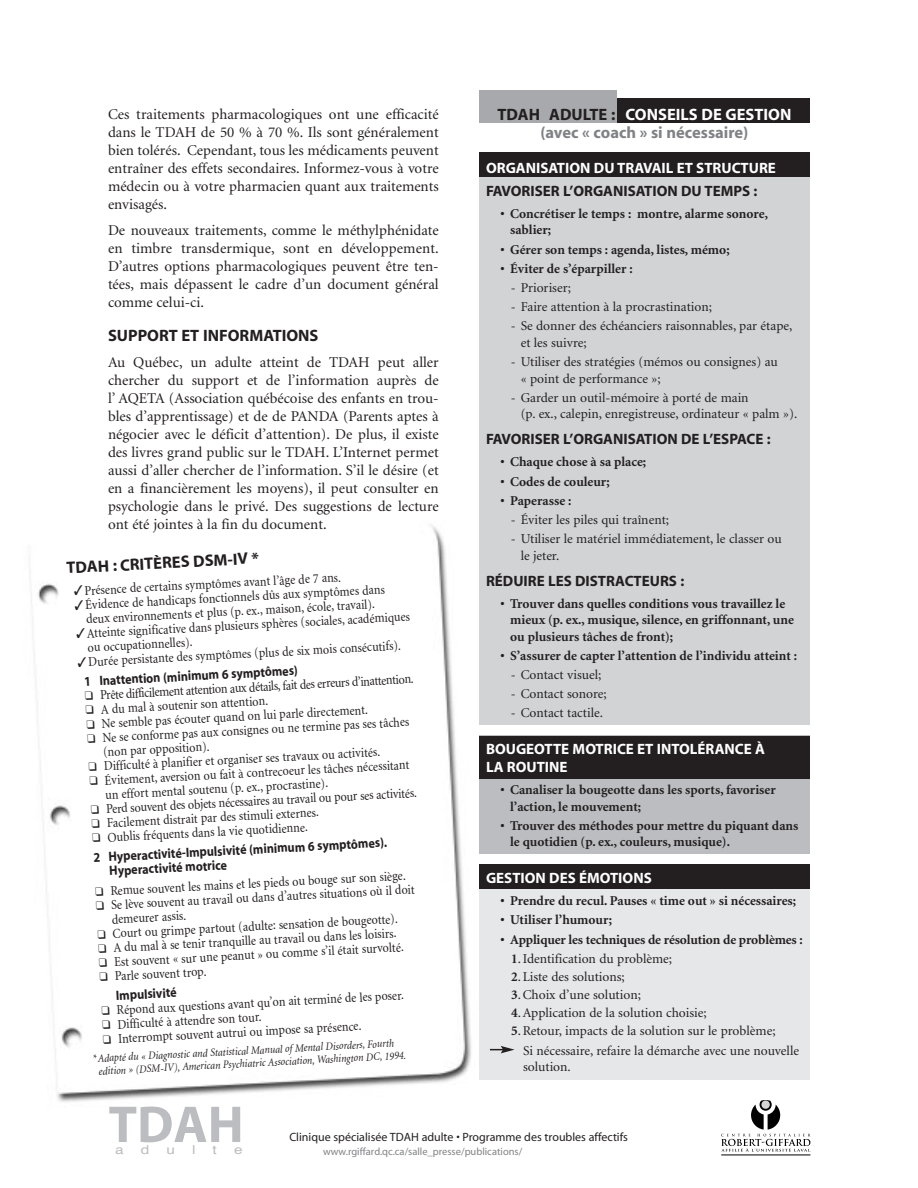
<style>
.page{position:relative;width:918px;height:1188px;background:#fff}
.page>*{position:absolute;margin:0;border:0;box-sizing:border-box;transform-origin:0 0}
.t1{font:700 52.2px "Myriad";color:#bbbdc0}
.t2{font:700 16.5px/18px "Myriad";color:#808285;text-align:center}
.t3{font:700 16.5px "Myriad";color:#231f20}
.t4{font:15px/18px "Minion";color:#231f20;text-align:justify}
.t5{font:700 15px/18px "Myriad";color:#fff}
.t6{font:700 15px "Myriad";color:#231f20}
.t7{font:13.5px/14.2px "Minion";color:#231f20;scale:.9 1}
.t8{font:700 13.5px/16.5px "Minion";color:#231f20}
.t9{font:13.5px/16.5px "Minion";color:#231f20}
.t10{font:700 13.5px/14.2px "Myriad";color:#231f20;scale:.9 1}
.t11{font:12.3px "Helvetica";color:#bbbdc0;scale:1.25 1}
.t12{font:12px "Myriad";color:#231f20}
.t13{font:italic 11.25px/12.8px "Minion";color:#231f20;scale:.9 1}
.t14{font:10.5px "Myriad";color:#808285}
.s1{color:#231f20}
.s2{color:#fff}
.s3{font-weight:700}
</style>
<div class="page">
<img style="left:29px;top:525px;width:451px;height:577px">
<div style="left:479px;top:865px;width:331px;height:215px;background:#e6e7e8"></div>
<div style="left:479px;top:736px;width:331px;height:118px;background:#bbbdc0"></div>
<div style="left:479px;top:152px;width:331px;height:25px;background:#231f20"></div>
<div style="left:479px;top:864px;width:331px;height:25px;background:#231f20"></div>
<div style="left:479px;top:736px;width:331px;height:42px;background:#231f20"></div>
<div style="left:479px;top:177px;width:331px;height:548px;background:#d1d3d4"></div>
<div style="left:479px;top:91px;width:138px;height:32px;background:#a7a9ac"></div>
<div style="left:617px;top:98px;width:193px;height:25px;background:#231f20"></div>
<hr style="left:721px;top:1154px;width:89px;height:1px;background:#000">
<svg style="left:721px;top:1100px;width:90px;height:52px"></svg>
<svg style="left:490px;top:1046px;width:25px;height:7px"></svg>
<p class="t4" style="left:108px;top:106px;width:332px">Ces traitements pharmacologiques ont une efficacité dans le TDAH de 50 % à 70 %. Ils sont généralement bien tolérés. Cependant, tous les médicaments peuvent entraîner des effets secondaires. Informez-vous à votre médecin ou à votre pharmacien quant aux traitements envisagés.</p>
<p class="t4" style="left:108px;top:222px;width:332px">De nouveaux traitements, comme le méthylphénidate en timbre transdermique, sont en développement.<br>D’autres options pharmacologiques peuvent être ten&shy;tées, mais dépassent le cadre d’un document général comme celui-ci.</p>
<p class="t3" style="left:108px;top:329px;width:212px">SUPPORT ET INFORMATIONS</p>
<p class="t4" style="left:108px;top:355px;width:332px">Au Québec, un adulte atteint de TDAH peut aller chercher du support et de l’information auprès de l’ AQETA (Association québécoise des enfants en trou&shy;bles d’apprentissage) et de de PANDA (Parents aptes à négocier avec le déficit d’attention). De plus, il existe des livres grand public sur le TDAH. L’Internet permet aussi d’aller chercher de l’information. S’il le désire (et en a financièrement les moyens), il peut consulter en psychologie dans le privé. Des suggestions de lecture ont été jointes à la fin du document.</p>
<p class="t3" style="left:66px;top:562px;width:194px;rotate:-3deg">TDAH : CRITÈRES DSM-IV *</p>
<p class="t7" style="left:74px;top:585px;width:299px;rotate:-3deg">✓Présence de certains symptômes avant l’âge de 7 ans.</p>
<p class="t7" style="left:74px;top:599px;width:347px;text-align:center;rotate:-3deg">✓Évidence de handicaps fonctionnels dûs aux symptômes dans deux environnements et plus (p. ex., maison, école, travail).</p>
<p class="t7" style="left:87px;top:627px;width:361px;text-indent:-11px;rotate:-3deg">✓Atteinte significative dans plusieurs sphères (sociales, académiques ou occupationnelles).</p>
<p class="t7" style="left:77px;top:656px;width:361px;rotate:-3deg">✓Durée persistante des symptômes (plus de six mois consécutifs).</p>
<p class="t10" style="left:84px;top:675px;width:239px;rotate:-3deg">1 Inattention (minimum 6 symptômes)</p>
<p class="t7" style="left:85px;top:690px;width:367px;rotate:-3deg">❑ Prête difficilement attention aux détails, fait des erreurs d’inattention.</p>
<p class="t7" style="left:85px;top:704px;width:204px;rotate:-3deg">❑ A du mal à soutenir son attention.</p>
<p class="t7" style="left:86px;top:718px;width:315px;rotate:-3deg">❑ Ne semble pas écouter quand on lui parle directement.</p>
<p class="t7" style="left:102px;top:732px;width:343px;text-indent:-15px;rotate:-3deg">❑ Ne se conforme pas aux consignes ou ne termine pas ses tâches (non par opposition).</p>
<p class="t7" style="left:88px;top:761px;width:326px;rotate:-3deg">❑ Difficulté à planifier et organiser ses travaux ou activités.</p>
<p class="t7" style="left:104px;top:774px;width:341px;text-indent:-15px;rotate:-3deg">❑ Évitement, aversion ou fait à contrecoeur les tâches nécessitant un effort mental soutenu (p. ex., procrastine).</p>
<p class="t7" style="left:91px;top:804px;width:364px;rotate:-3deg">❑ Perd souvent des objets nécessaires au travail ou pour ses activités.</p>
<p class="t7" style="left:91px;top:818px;width:254px;rotate:-3deg">❑ Facilement distrait par des stimuli externes.</p>
<p class="t7" style="left:92px;top:832px;width:241px;rotate:-3deg">❑ Oublis fréquents dans la vie quotidienne.</p>
<p class="t10" style="left:108px;top:851px;width:311px;text-indent:-15px;rotate:-3deg">2 Hyperactivité-Impulsivité (minimum 6 symptômes).<br>Hyperactivité motrice</p>
<p class="t7" style="left:95px;top:886px;width:347px;rotate:-3deg">❑ Remue souvent les mains et les pieds ou bouge sur son siège.</p>
<p class="t7" style="left:111px;top:899px;width:339px;text-indent:-15px;rotate:-3deg">❑ Se lève souvent au travail ou dans d’autres situations où il doit demeurer assis.</p>
<p class="t7" style="left:97px;top:928px;width:336px;rotate:-3deg">❑ Court ou grimpe partout (adulte: sensation de bougeotte).</p>
<p class="t7" style="left:98px;top:943px;width:333px;rotate:-3deg">❑ A du mal à se tenir tranquille au travail ou dans les loisirs.</p>
<p class="t7" style="left:99px;top:957px;width:341px;rotate:-3deg">❑ Est souvent « sur une peanut » ou comme s’il était survolté.</p>
<p class="t7" style="left:99px;top:971px;width:120px;rotate:-3deg">❑ Parle souvent trop.</p>
<p class="t10" style="left:116px;top:990px;width:69px;rotate:-3deg">Impulsivité</p>
<p class="t7" style="left:101px;top:1005px;width:338px;rotate:-3deg">❑ Répond aux questions avant qu’on ait terminé de les poser.</p>
<p class="t7" style="left:102px;top:1019px;width:179px;rotate:-3deg">❑ Difficulté à attendre son tour.</p>
<p class="t7" style="left:103px;top:1033px;width:289px;rotate:-3deg">❑ Interrompt souvent autrui ou impose sa présence.</p>
<p class="t13" style="left:97px;top:1053px;width:344px;text-indent:-6px;rotate:-3deg">*Adapté du « Diagnostic and Statistical Manual of Mental Disorders, Fourth edition » (DSM-IV), American Psychiatric Association, Washington DC, 1994.</p>
<p class="t2" style="left:497px;top:106px;width:296px"><span class="s1">TDAH ADULTE :</span> <span class="s2">CONSEILS DE GESTION </span>(avec « coach » si nécessaire)</p>
<p class="t5" style="left:486px;top:160px;width:291px">ORGANISATION DU TRAVAIL ET STRUCTURE</p>
<p class="t6" style="left:486px;top:185px;width:273px">FAVORISER L’ORGANISATION DU TEMPS :</p>
<p class="t8" style="left:510px;top:207px;width:259px;text-indent:-10px">• Concrétiser le temps : montre, alarme sonore, sablier;</p>
<p class="t8" style="left:501px;top:242px;width:231px">• Gérer son temps : agenda, listes, mémo;</p>
<p class="t8" style="left:501px;top:261px;width:134px">• Éviter de s’éparpiller :</p>
<p class="t9" style="left:511px;top:281px;width:62px">- Prioriser;</p>
<p class="t9" style="left:511px;top:300px;width:203px">- Faire attention à la procrastination;</p>
<p class="t9" style="left:521px;top:319px;width:273px;text-indent:-10px">- Se donner des échéanciers raisonnables, par étape, et les suivre;</p>
<p class="t9" style="left:521px;top:355px;width:259px;text-indent:-10px">- Utiliser des stratégies (mémos ou consignes) au « point de performance »;</p>
<p class="t9" style="left:521px;top:390px;width:278px;text-indent:-10px">- Garder un outil-mémoire à porté de main<br>(p. ex., calepin, enregistreuse, ordinateur « palm »).</p>
<p class="t6" style="left:486px;top:434px;width:286px">FAVORISER L’ORGANISATION DE L’ESPACE :</p>
<p class="t8" style="left:501px;top:455px;width:147px">• Chaque chose à sa place;</p>
<p class="t8" style="left:501px;top:474px;width:111px">• Codes de couleur;</p>
<p class="t8" style="left:501px;top:493px;width:72px">• Paperasse :</p>
<p class="t9" style="left:511px;top:513px;width:160px">- Éviter les piles qui traînent;</p>
<p class="t9" style="left:521px;top:532px;width:263px;text-indent:-10px">- Utiliser le matériel immédiatement, le classer ou le jeter.</p>
<p class="t6" style="left:486px;top:575px;width:200px">RÉDUIRE LES DISTRACTEURS :</p>
<p class="t8" style="left:510px;top:596px;width:285px;text-indent:-10px">• Trouver dans quelles conditions vous travaillez le mieux (p. ex., musique, silence, en griffonnant, une ou plusieurs tâches de front);</p>
<p class="t8" style="left:501px;top:648px;width:298px">• S’assurer de capter l’attention de l’individu atteint :</p>
<p class="t9" style="left:511px;top:668px;width:92px">- Contact visuel;</p>
<p class="t9" style="left:511px;top:687px;width:97px">- Contact sonore;</p>
<p class="t9" style="left:511px;top:706px;width:94px">- Contact tactile.</p>
<p class="t5" style="left:486px;top:742px;width:280px">BOUGEOTTE MOTRICE ET INTOLÉRANCE À<br>LA ROUTINE</p>
<p class="t8" style="left:510px;top:783px;width:267px;text-indent:-10px">• Canaliser la bougeotte dans les sports, favoriser l’action, le mouvement;</p>
<p class="t8" style="left:510px;top:819px;width:290px;text-indent:-10px">• Trouver des méthodes pour mettre du piquant dans le quotidien (p. ex., couleurs, musique).</p>
<p class="t5" style="left:486px;top:871px;width:167px">GESTION DES ÉMOTIONS</p>
<p class="t8" style="left:501px;top:894px;width:297px">• Prendre du recul. Pauses « time out » si nécessaires;</p>
<p class="t8" style="left:501px;top:913px;width:113px">• Utiliser l’humour;</p>
<p class="t8" style="left:501px;top:932px;width:304px">• Appliquer les techniques de résolution de problèmes :</p>
<p class="t9" style="left:511px;top:951px;width:162px"><span class="s3">1</span>. Identification du problème;</p>
<p class="t9" style="left:511px;top:970px;width:115px"><span class="s3">2</span>. Liste des solutions;</p>
<p class="t9" style="left:511px;top:988px;width:131px"><span class="s3">3</span>. Choix d’une solution;</p>
<p class="t9" style="left:511px;top:1006px;width:197px"><span class="s3">4</span>. Application de la solution choisie;</p>
<p class="t9" style="left:523px;top:1023px;width:277px;line-height:19.2px;text-indent:-12px"><span class="s3">5</span>. Retour, impacts de la solution sur le problème;<br>Si nécessaire, refaire la démarche avec une nouvelle</p>
<p class="t9" style="left:523px;top:1060px;width:49px">solution.</p>
<h1 class="t1" style="left:109px;top:1105px;width:137px">TDAH</h1>
<p class="t11" style="left:115px;top:1144px;width:8px">a</p>
<p class="t11" style="left:141px;top:1144px;width:8px">d</p>
<p class="t11" style="left:167px;top:1144px;width:8px">u</p>
<p class="t11" style="left:192px;top:1144px;width:4px">l</p>
<p class="t11" style="left:213px;top:1144px;width:5px">t</p>
<p class="t11" style="left:234px;top:1144px;width:8px">e</p>
<p class="t12" style="left:289px;top:1133px;width:340px">Clinique spécialisée TDAH adulte • Programme des troubles affectifs</p>
<p class="t14" style="left:323px;top:1147px;width:201px">www.rgiffard.qc.ca/salle_presse/publications/</p>
</div>
